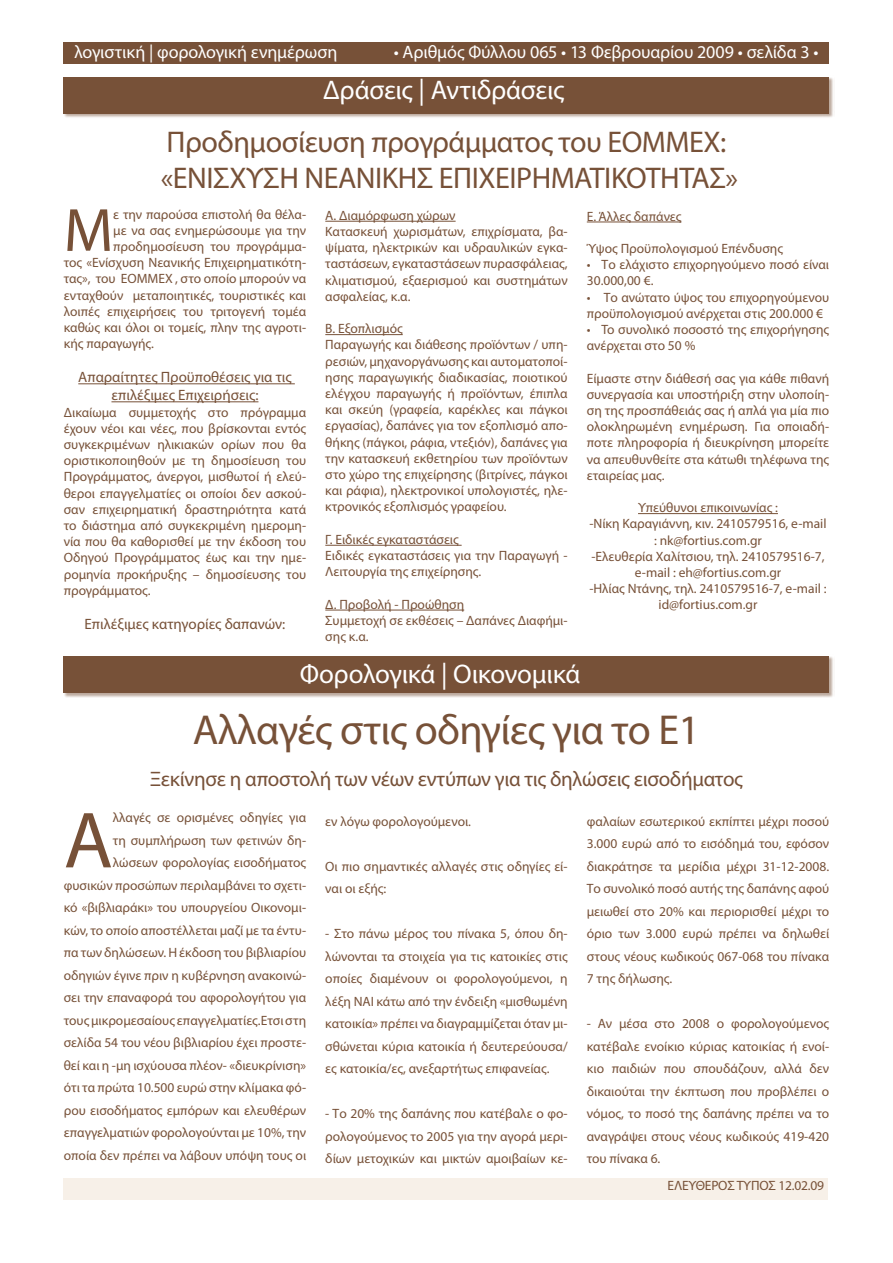
<style>
.page{position:relative;width:893px;height:1263px;background:#fff}
.page>*{position:absolute;margin:0;border:0;box-sizing:border-box;transform-origin:0 0}
.t1{font:80.25px "Myriad Pro";color:#775138}
.t2{font:61.5px "Myriad Pro";color:#775138}
.t3{font:42px "Myriad Pro";letter-spacing:-.015em;color:#775138}
.t4{font:30px/36px "Myriad Pro";letter-spacing:-.015em;color:#775138}
.t5{font:27px "Myriad Pro";letter-spacing:-.01em;color:#fff}
.t6{font:21px "Myriad Pro";letter-spacing:-.015em;color:#775138}
.t7{font:18px "Myriad Pro";letter-spacing:-.005em;color:#fff}
.t8{font:15px/18px "Myriad Pro";color:#775138;text-align:center}
.t9{font:13.5px/16.2px "Myriad Pro";color:#775138}
</style>
<div class="page">
<div style="left:64px;top:43px;width:765px;height:21px;background:#775138"></div>
<div style="left:62px;top:75px;width:772px;height:44px;background:#775138;opacity:.5"></div>
<div style="left:64px;top:77px;width:765px;height:37px;background:#775138"></div>
<div style="left:64px;top:1178px;width:764px;height:21px;background:#f7f0e8"></div>
<div style="left:62px;top:654px;width:772px;height:44px;background:#775138;opacity:.5"></div>
<div style="left:64px;top:656px;width:765px;height:37px;background:#775138"></div>
<hr style="left:78px;top:383px;width:217px;height:1px;background:#775138">
<hr style="left:111px;top:401px;width:147px;height:1px;background:#775138">
<hr style="left:325px;top:221px;width:131px;height:1px;background:#775138">
<hr style="left:325px;top:334px;width:78px;height:1px;background:#775138">
<hr style="left:325px;top:545px;width:137px;height:1px;background:#775138">
<hr style="left:325px;top:610px;width:139px;height:1px;background:#775138">
<hr style="left:587px;top:222px;width:94px;height:1px;background:#775138">
<hr style="left:638px;top:513px;width:140px;height:1px;background:#775138">
<h3 class="t7" style="left:74px;top:41px;width:264px">λογιστική | φορολογική ενημέρωση</h3>
<h3 class="t7" style="left:394px;top:41px;width:426px">• Αριθμός Φύλλου 065 • 13 Φεβρουαρίου 2009 • σελίδα 3 •</h3>
<h3 class="t5" style="left:323px;top:74px;width:243px">Δράσεις | Αντιδράσεις</h3>
<h3 class="t4" style="left:161px;top:123px;width:579px">Προδημοσίευση προγράμματος του ΕΟΜΜΕΧ: «ΕΝΙΣΧΥΣΗ ΝΕΑΝΙΚΗΣ ΕΠΙΧΕΙΡΗΜΑΤΙΚΟΤΗΤΑΣ»</h3>
<p class="t9" style="left:325px;top:207px;width:244px">Α. Διαμόρφωση χώρων<br>Κατασκευή χωρισμάτων, επιχρίσματα, βα&shy;ψίματα, ηλεκτρικών και υδραυλικών εγκα&shy;ταστάσεων, εγκαταστάσεων πυρασφάλειας, κλιματισμού, εξαερισμού και συστημάτων ασφαλείας, κ.α.</p>
<p class="t9" style="left:325px;top:320px;width:244px">Β. Εξοπλισμός<br>Παραγωγής και διάθεσης προϊόντων / υπη&shy;ρεσιών, μηχανοργάνωσης και αυτοματοποί&shy;ησης παραγωγικής διαδικασίας, ποιοτικού ελέγχου παραγωγής ή προϊόντων, έπιπλα και σκεύη (γραφεία, καρέκλες και πάγκοι εργασίας), δαπάνες για τον εξοπλισμό απο&shy;θήκης (πάγκοι, ράφια, ντεξιόν), δαπάνες για την κατασκευή εκθετηρίου των προϊόντων στο χώρο της επιχείρησης (βιτρίνες, πάγκοι και ράφια), ηλεκτρονικοί υπολογιστές, ηλε&shy;κτρονικός εξοπλισμός γραφείου.</p>
<p class="t9" style="left:325px;top:531px;width:244px">Γ. Ειδικές εγκαταστάσεις<br>Ειδικές εγκαταστάσεις για την Παραγωγή -<br>Λειτουργία της επιχείρησης.</p>
<p class="t9" style="left:325px;top:596px;width:244px">Δ. Προβολή - Προώθηση<br>Συμμετοχή σε εκθέσεις – Δαπάνες Διαφήμι&shy;σης κ.α.</p>
<h2 class="t2" style="left:64px;top:192px;width:51px">Μ</h2>
<p class="t9" style="left:113px;top:206px;width:194px">ε την παρούσα επιστολή θα θέλα-</p>
<p class="t9" style="left:587px;top:208px;width:96px">Ε. Άλλες δαπάνες</p>
<p class="t9" style="left:587px;top:240px;width:198px">Ύψος Προϋπολογισμού Επένδυσης</p>
<p class="t9" style="left:587px;top:256px;width:244px">• Το ελάχιστο επιχορηγούμενο ποσό είναι<br>30.000,00 €.</p>
<p class="t9" style="left:587px;top:289px;width:244px">• Tο ανώτατο ύψος του επιχορηγούμενου προϋπολογισμού ανέρχεται στις 200.000 €</p>
<p class="t9" style="left:587px;top:321px;width:244px">• To συνολικό ποσοστό της επιχορήγησης ανέρχεται στο 50 %</p>
<p class="t9" style="left:587px;top:370px;width:244px;text-align:justify">Είμαστε στην διάθεσή σας για κάθε πιθανή συνεργασία και υποστήριξη στην υλοποίη&shy;ση της προσπάθειάς σας ή απλά για μία πιο ολοκληρωμένη ενημέρωση. Για οποιαδή&shy;ποτε πληροφορία ή διευκρίνηση μπορείτε να απευθυνθείτε στα κάτωθι τηλέφωνα της εταιρείας μας.</p>
<p class="t9" style="left:589px;top:499px;width:239px;text-align:center">Υπεύθυνοι επικοινωνίας :<br>-Νίκη Καραγιάννη, κιν. 2410579516, e-mail : nk@fortius.com.gr<br>-Ελευθερία Χαλίτσιου, τηλ. 2410579516-7, e-mail : eh@fortius.com.gr<br>-Ηλίας Ντάνης, τηλ. 2410579516-7, e-mail : id@fortius.com.gr</p>
<p class="t9" style="left:113px;top:222px;width:194px">με να σας ενημερώσουμε για την</p>
<p class="t9" style="left:113px;top:238px;width:194px">προδημοσίευση του προγράμμα-</p>
<p class="t9" style="left:64px;top:254px;width:244px">τος «Ενίσχυση Νεανικής Επιχειρηματικότη-</p>
<p class="t9" style="left:64px;top:270px;width:244px">τας», του ΕΟΜΜΕΧ , στο οποίο μπορούν να</p>
<p class="t9" style="left:64px;top:287px;width:244px">ενταχθούν μεταποιητικές, τουριστικές και</p>
<p class="t9" style="left:64px;top:303px;width:244px">λοιπές επιχειρήσεις του τριτογενή τομέα</p>
<p class="t9" style="left:64px;top:319px;width:244px">καθώς και όλοι οι τομείς, πλην της αγροτι-</p>
<p class="t9" style="left:64px;top:335px;width:92px">κής παραγωγής.</p>
<p class="t8" style="left:78px;top:368px;width:215px">Απαραίτητες Προϋποθέσεις για τις επιλέξιμες Επιχειρήσεις:</p>
<p class="t9" style="left:64px;top:404px;width:244px;text-align:justify">Δικαίωμα συμμετοχής στο πρόγραμμα έχουν νέοι και νέες, που βρίσκονται εντός συγκεκριμένων ηλικιακών ορίων που θα οριστικοποιηθούν με τη δημοσίευση του Προγράμματος, άνεργοι, μισθωτοί ή ελεύ&shy;θεροι επαγγελματίες οι οποίοι δεν ασκού&shy;σαν επιχειρηματική δραστηριότητα κατά το διάστημα από συγκεκριμένη ημερομη&shy;νία που θα καθορισθεί με την έκδοση του Οδηγού Προγράμματος έως και την ημε&shy;ρομηνία προκήρυξης – δημοσίευσης του προγράμματος.</p>
<p class="t8" style="left:85px;top:615px;width:202px">Επιλέξιμες κατηγορίες δαπανών:</p>
<h3 class="t5" style="left:300px;top:657px;width:282px">Φορολογικά | Οικονομικά</h3>
<h3 class="t3" style="left:193px;top:704px;width:509px">Αλλαγές στις οδηγίες για το Ε1</h3>
<h3 class="t6" style="left:150px;top:766px;width:595px">Ξεκίνησε η αποστολή των νέων εντύπων για τις δηλώσεις εισοδήματος</h3>
<p class="t9" style="left:64px;top:806px;width:244px;line-height:22.5px;text-align:right">λλαγές σε ορισμένες οδηγίες για<br>τη συμπλήρωση των φετινών δη-<br>λώσεων φορολογίας εισοδήματος φυσικών προσώπων περιλαμβάνει το σχετι&shy;κό «βιβλιαράκι» του υπουργείου Οικονομι&shy;κών, το οποίο αποστέλλεται μαζί με τα έντυ&shy;πα των δηλώσεων. Η έκδοση του βιβλιαρίου οδηγιών έγινε πριν η κυβέρνηση ανακοινώ&shy;σει την επαναφορά του αφορολογήτου για τους μικρομεσαίους επαγγελματίες.Ετσι στη σελίδα 54 του νέου βιβλιαρίου έχει προστε&shy;θεί και η -μη ισχύουσα πλέον- «διευκρίνιση» ότι τα πρώτα 10.500 ευρώ στην κλίμακα φό&shy;ρου εισοδήματος εμπόρων και ελευθέρων επαγγελματιών φορολογούνται με 10%, την οποία δεν πρέπει να λάβουν υπόψη τους οι</p>
<h1 class="t1" style="left:64px;top:791px;width:51px">Α</h1>
<p class="t9" style="left:325px;top:813px;width:147px">εν λόγω φορολογούμενοι.</p>
<p class="t9" style="left:325px;top:854px;width:244px;line-height:22.5px">Οι πιο σημαντικές αλλαγές στις οδηγίες εί&shy;ναι οι εξής:</p>
<p class="t9" style="left:325px;top:922px;width:244px;line-height:22.5px;text-align:justify">- Στο πάνω μέρος του πίνακα 5, όπου δη&shy;λώνονται τα στοιχεία για τις κατοικίες στις οποίες διαμένουν οι φορολογούμενοι, η λέξη ΝΑΙ κάτω από την ένδειξη «μισθωμένη κατοικία» πρέπει να διαγραμμίζεται όταν μι&shy;σθώνεται κύρια κατοικία ή δευτερεύουσα/ ες κατοικία/ες, ανεξαρτήτως επιφανείας.</p>
<p class="t9" style="left:325px;top:1102px;width:244px;line-height:22.5px;text-align:justify">- Το 20% της δαπάνης που κατέβαλε ο φο&shy;ρολογούμενος το 2005 για την αγορά μερι&shy;δίων μετοχικών και μικτών αμοιβαίων κε-</p>
<p class="t9" style="left:587px;top:809px;width:244px;line-height:22.5px;text-align:justify">φαλαίων εσωτερικού εκπίπτει μέχρι ποσού 3.000 ευρώ από το εισόδημά του, εφόσον διακράτησε τα μερίδια μέχρι 31-12-2008.<br>Το συνολικό ποσό αυτής της δαπάνης αφού μειωθεί στο 20% και περιορισθεί μέχρι το όριο των 3.000 ευρώ πρέπει να δηλωθεί στους νέους κωδικούς 067-068 του πίνακα 7 της δήλωσης.</p>
<p class="t9" style="left:587px;top:1012px;width:244px;line-height:22.5px;text-align:justify">- Αν μέσα στο 2008 ο φορολογούμενος κατέβαλε ενοίκιο κύριας κατοικίας ή ενοί&shy;κιο παιδιών που σπουδάζουν, αλλά δεν δικαιούται την έκπτωση που προβλέπει ο νόμος, το ποσό της δαπάνης πρέπει να το αναγράψει στους νέους κωδικούς 419-420 του πίνακα 6.</p>
<p class="t9" style="left:668px;top:1177px;width:158px">ΕΛΕΥΘΕΡΟΣ ΤΥΠΟΣ 12.02.09</p>
</div>
